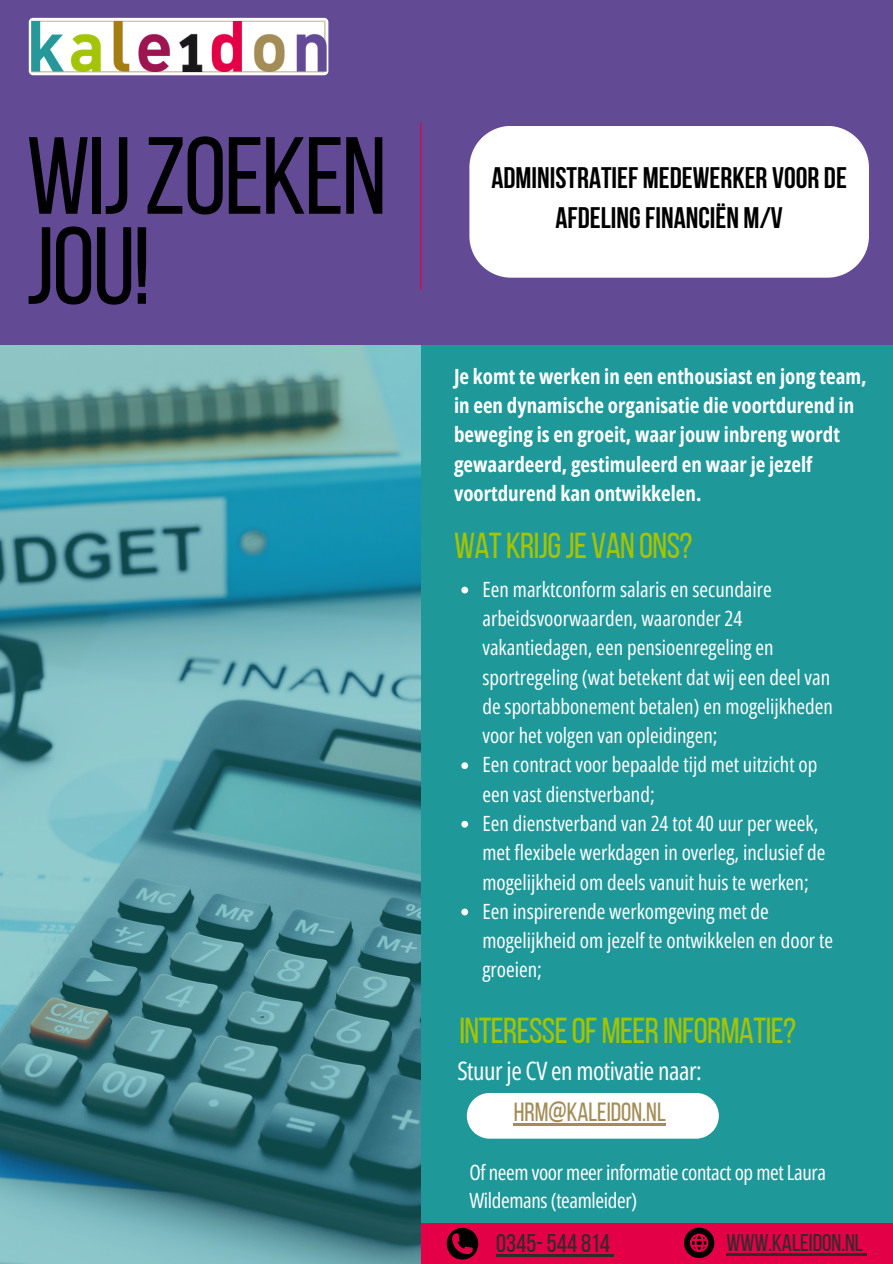
<style>
.page{position:relative;width:893px;height:1264px;background:#fff}
.page>*{position:absolute;margin:0;border:0;box-sizing:border-box;transform-origin:0 0}
.t1{font:109.35px/90px "Bebas Neue";letter-spacing:-.02em;color:#000}
.t2{font:36px "Bebas Neue";letter-spacing:-.02em;color:#a4c400}
.t3{font:700 29.7px/40.5px "Bebas Neue";color:#000;text-align:center}
.t4{font:26.25px "Bebas Neue";color:#a38c56}
.t5{font:25.5px "Bebas Neue";color:#2e2d2d}
.t6{font:25.35px "Open Sans Condensed";letter-spacing:-.02em;color:#fff}
.t7{font:24px "Bebas Neue";color:#2e2d2d}
.t8{font:21px/29.2px "Open Sans Condensed";color:#fff}
.t9{font:700 21px/29.2px "Open Sans Condensed";color:#fff}
.t10{font:21px/28.2px "Open Sans Condensed";letter-spacing:-.02em;color:#fff}
</style>
<div class="page">
<div style="left:0;top:0;width:892px;height:1263px;background:#634a95"></div>
<div style="left:0;top:345px;width:892px;height:918px;background:#1f989a"></div>
<img style="left:0;top:345px;width:421px;height:918px">
<div style="left:467px;top:1092px;width:251px;height:46px;background:#fff;border-radius:23px"></div>
<div style="left:469px;top:126px;width:399px;height:152px;background:#fff"></div>
<hr style="left:420px;top:123px;width:1px;height:167px;background:#e30046">
<div style="left:29px;top:18px;width:299px;height:57px;background:linear-gradient(to right,#eae5dd,#eae5dd);border-radius:4px"></div>
<svg style="left:32px;top:21px;width:293px;height:51px"></svg>
<img style="left:31px;top:22px;width:295px;height:49px">
<div style="left:421px;top:1222px;width:471px;height:41px;background:#e30046"></div>
<svg style="left:446px;top:1227px;width:32px;height:33px"></svg>
<svg style="left:684px;top:1227px;width:30px;height:30px"></svg>
<hr style="left:513px;top:1123px;width:152px;height:2px;background:#a38c56">
<hr style="left:726px;top:1253px;width:137px;height:2px;background:#2e2d2d">
<hr style="left:496px;top:1254px;width:114px;height:2px;background:#2e2d2d">
<svg style="left:461px;top:586px;width:7px;height:7px"></svg>
<svg style="left:461px;top:762px;width:7px;height:7px"></svg>
<svg style="left:461px;top:820px;width:7px;height:7px"></svg>
<svg style="left:461px;top:908px;width:7px;height:7px"></svg>
<p class="t1" style="left:26px;top:141px;width:362px">WIJZOEKEN<br>JOU!</p>
<p class="t3" style="left:491px;top:160px;width:357px">ADMINISTRATIEF MEDEWERKER VOOR DE<br>AFDELINGFINANCIËN M/V</p>
<h3 class="t9" style="left:454px;top:361px;width:414px">Je komt te werken in een enthousiast en jong team, in een dynamische organisatie die voortdurend in beweging is en groeit, waar jouw inbreng wordt gewaardeerd, gestimuleerd en waar je jezelf voortdurend kan ontwikkelen.</h3>
<p class="t2" style="left:454px;top:531px;width:240px">WAT KRIJGJE VAN ONS?</p>
<h2 class="t8" style="left:482px;top:574px;width:352px">Een marktconform salaris en secundaire arbeidsvoorwaarden, waaronder 24 vakantiedagen, een pensioenregeling en sportregeling (wat betekent dat wij een deel van de sportabbonement betalen) en mogelijkheden voor het volgen van opleidingen;</h2>
<h4 class="t8" style="left:482px;top:749px;width:336px">Een contract voor bepaalde tijd met uitzicht op een vast dienstverband;</h4>
<p class="t8" style="left:482px;top:808px;width:344px">Een dienstverband van 24 tot 40 uur per week, met flexibele werkdagen in overleg, inclusief de mogelijkheid om deels vanuit huis te werken;</p>
<p class="t8" style="left:482px;top:896px;width:352px">Een inspirerende werkomgeving met de mogelijkheid om jezelf te ontwikkelen en door te groeien;</p>
<p class="t2" style="left:459px;top:1015px;width:338px">INTERESSEOFMEERINFORMATIE?</p>
<h5 class="t6" style="left:457px;top:1053px;width:246px">Stuur je CV en motivatie naar:</h5>
<h2 class="t4" style="left:513px;top:1101px;width:153px">HRM@KALEIDON.NL</h2>
<p class="t10" style="left:469px;top:1157px;width:358px">Of neem voor meer informatie contact op met Laura<br>Wildemans (teamleider)</p>
<p class="t5" style="left:496px;top:1233px;width:115px">0345-544 814</p>
<p class="t7" style="left:726px;top:1233px;width:138px">WWW.KALEIDON.NL</p>
</div>
